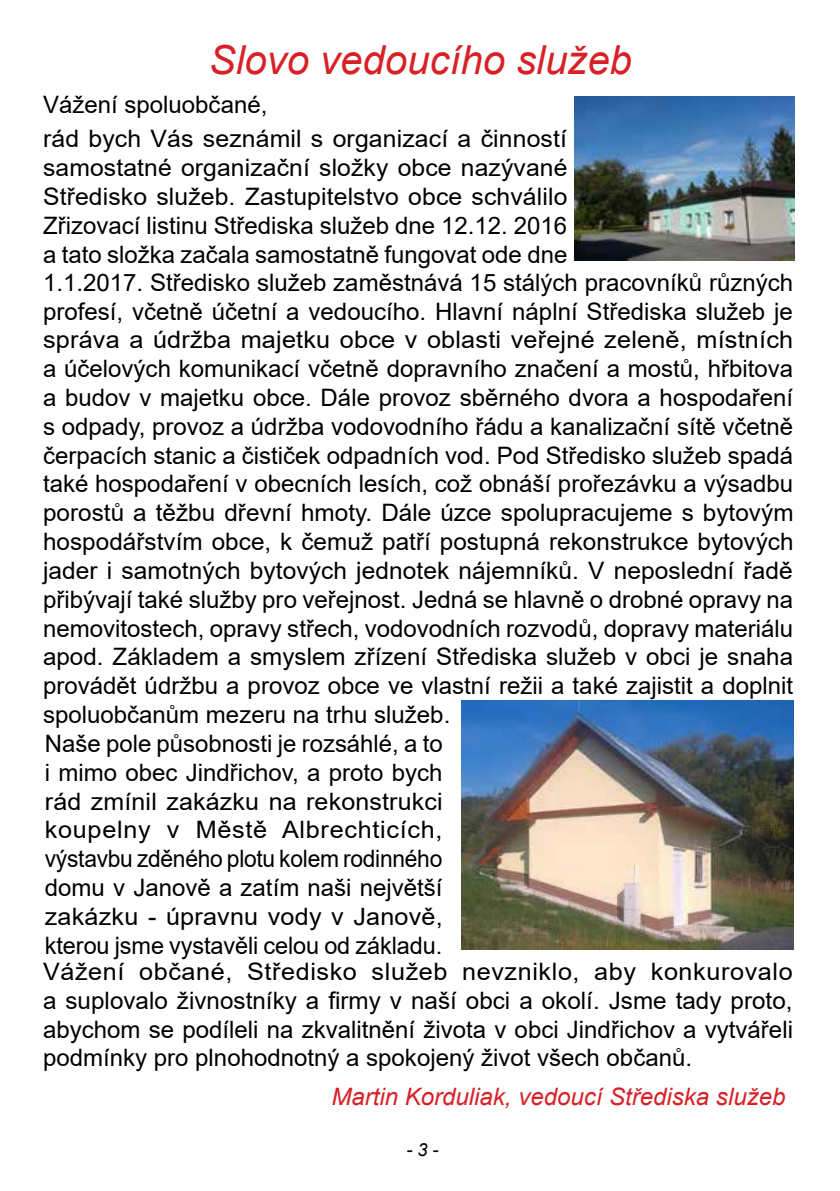
<style>
.page{position:relative;width:840px;height:1191px;background:#fff}
.page>*{position:absolute;margin:0;border:0;box-sizing:border-box;transform-origin:0 0}
.t1{font:italic 40px "Arial";color:#d82026}
.t2{font:24px/28.8px "Arial";color:#000;text-align:justify}
.t3{font:24px/28.8px "Arial";color:#000;text-align:justify;scale:1.05 1}
.t4{font:italic 24px "Arial";color:#d82026}
.t5{font:italic 18px "Arial";color:#000}
</style>
<div class="page">
<img style="left:574px;top:96px;width:219px;height:164px">
<img style="left:461px;top:700px;width:332px;height:250px">
<h1 class="t1" style="left:209px;top:34px;width:424px">Slovo vedoucího služeb</h1>
<p class="t2" style="left:43px;top:87px;width:525px;line-height:34.4px">Vážení spoluobčané,<br>rád bych Vás seznámil s organizací a činností</p>
<p class="t2" style="left:43px;top:153px;width:525px">samostatné organizační složky obce nazývané Středisko služeb. Zastupitelstvo obce schválilo Zřizovací listinu Střediska služeb dne 12.12. 2016 a tato složka začala samostatně fungovat ode dne</p>
<p class="t2" style="left:43px;top:268px;width:751px">1.1.2017. Středisko služeb zaměstnává 15 stálých pracovníků různých profesí, včetně účetní a vedoucího. Hlavní náplní Střediska služeb je správa a údržba majetku obce v oblasti veřejné zeleně, místních a účelových komunikací včetně dopravního značení a mostů, hřbitova a budov v majetku obce. Dále provoz sběrného dvora a hospodaření s odpady, provoz a údržba vodovodního řádu a kanalizační sítě včetně čerpacích stanic a čističek odpadních vod. Pod Středisko služeb spadá také hospodaření v obecních lesích, což obnáší prořezávku a výsadbu porostů a těžbu dřevní hmoty. Dále úzce spolupracujeme s bytovým hospodářstvím obce, k čemuž patří postupná rekonstrukce bytových jader i samotných bytových jednotek nájemníků. V neposlední řadě přibývají také služby pro veřejnost. Jedná se hlavně o drobné opravy na nemovitostech, opravy střech, vodovodních rozvodů, dopravy materiálu apod. Základem a smyslem zřízení Střediska služeb v obci je snaha provádět údržbu a provoz obce ve vlastní režii a také zajistit a doplnit spoluobčanům mezeru na trhu služeb.</p>
<p class="t2" style="left:45px;top:729px;width:399px">Naše pole působnosti je rozsáhlé, a to i mimo obec Jindřichov, a proto bych rád zmínil zakázku na rekonstrukci koupelny v Městě Albrechticích, výstavbu zděného plotu kolem rodinného domu v Janově a zatím naši největší zakázku - úpravnu vody v Janově, kterou jsme vystavěli celou od základu.</p>
<p class="t3" style="left:43px;top:957px;width:715px">Vážení občané, Středisko služeb nevzniklo, aby konkurovalo a suplovalo živnostníky a firmy v naší obci a okolí. Jsme tady proto, abychom se podíleli na zkvalitnění života v obci Jindřichov a vytvářeli podmínky pro plnohodnotný a spokojený život všech občanů.</p>
<p class="t4" style="left:331px;top:1080px;width:455px">Martin Korduliak, vedoucí Střediska služeb</p>
<p class="t5" style="left:406px;top:1137px;width:34px">- 3 -</p>
</div>
